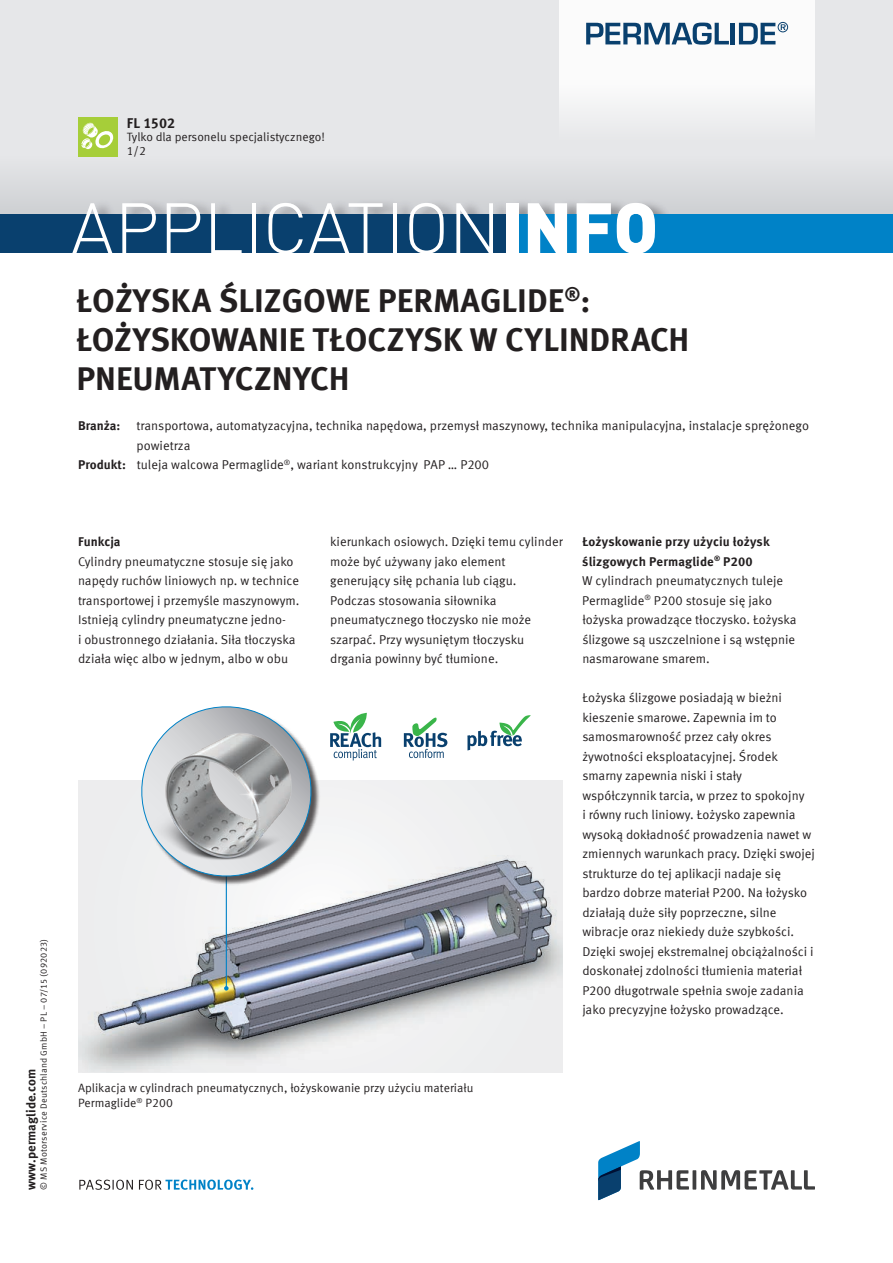
<style>
.page{position:relative;width:893px;height:1263px;background:#fff}
.page>*{position:absolute;margin:0;border:0;box-sizing:border-box;transform-origin:0 0}
.t1{font:300 70.5px "DIN Pro";color:#fff}
.t2{font:700 33px/39px "Meta Offc Pro";color:#231f20}
.t3{font:700 14.25px "Meta Offc Pro";letter-spacing:-.01em;color:#231f20}
.t4{font:12.75px/19.5px "Meta Offc Pro Norm";color:#231f20}
.t5{font:700 12.75px/19.5px "Meta Offc Pro";letter-spacing:.01em;color:#231f20}
.t6{font:12px/14.7px "Meta Offc Pro Norm";color:#231f20}
.t7{font:9px "Meta Offc Pro Norm";letter-spacing:.02em;color:#231f20}
.s1{font-weight:900}
.s2{font-family:"Meta Offc Pro";font-weight:700}
</style>
<div class="page">
<div style="left:0;top:0;width:893px;height:224px;background:#e6e7e9"></div>
<div style="left:0;top:156px;width:893px;height:58px;background:#dcdde0"></div>
<div style="left:74px;top:198px;width:600px;height:16px;background:#231f20;opacity:.4"></div>
<div style="left:0;top:214px;width:893px;height:39px;background:#09406e"></div>
<div style="left:507px;top:214px;width:386px;height:39px;background:#0082c7"></div>
<div style="left:78px;top:117px;width:39px;height:39px;background:#a6ce39"></div>
<svg style="left:81px;top:122px;width:33px;height:28px"></svg>
<svg style="left:79px;top:1179px;width:174px;height:11px"></svg>
<svg style="left:598px;top:1141px;width:217px;height:59px"></svg>
<div style="left:559px;top:0;width:256px;height:142px;background:linear-gradient(to bottom,#fff,#edeeef)"></div>
<svg style="left:586px;top:22px;width:143px;height:23px;background:#89a3b8"></svg>
<hr style="left:731px;top:23px;width:4px;height:21px;background:#09406e">
<svg style="left:739px;top:22px;width:49px;height:22px"></svg>
<div style="left:78px;top:780px;width:485px;height:292px;background:#eff0f0"></div>
<img style="left:78px;top:857px;width:485px;height:215px">
<hr style="left:226px;top:829px;width:1px;height:159px;background:#0082c7">
<svg style="left:224px;top:986px;width:5px;height:4px"></svg>
<svg style="left:134px;top:706px;width:186px;height:179px"></svg>
<svg style="left:404px;top:718px;width:43px;height:40px"></svg>
<svg style="left:467px;top:715px;width:64px;height:35px"></svg>
<svg style="left:330px;top:713px;width:51px;height:48px"></svg>
<p class="t3" style="left:127px;top:112px;width:50px">FL 1502</p>
<p class="t6" style="left:127px;top:143px;width:21px">1/2</p>
<p class="t6" style="left:127px;top:129px;width:200px">Tylko dla personelu specjalistycznego!</p>
<h1 class="t1" style="left:71px;top:175px;width:589px">APPLICATION<span class="s1">INFO</span></h1>
<h2 class="t2" style="left:76px;top:279px;width:614px">ŁOŻYSKA ŚLIZGOWE PERMAGLIDE<sup>®</sup>:<br>ŁOŻYSKOWANIE TŁOCZYSK W CYLINDRACH<br>PNEUMATYCZNYCH</h2>
<p class="t5" style="left:78px;top:415px;width:44px">Branża:</p>
<p class="t4" style="left:137px;top:415px;width:674px">transportowa, automatyzacyjna, technika napędowa, przemysł maszynowy, technika manipulacyjna, instalacje sprężonego</p>
<p class="t4" style="left:137px;top:435px;width:56px">powietrza</p>
<p class="t4" style="left:78px;top:454px;width:413px"><span class="s2">Produkt:</span> tuleja walcowa Permaglide<sup>®</sup>, wariant konstrukcyjny PAP … P200</p>
<p class="t7" style="left:37px;top:1189px;width:252px;rotate:-90deg">© MS Motorservice Deutschland GmbH – PL – 07/15 (092023)</p>
<p class="t5" style="left:21px;top:1189px;width:122px;rotate:-90deg">www.permaglide.com</p>
<p class="t5" style="left:78px;top:531px;width:44px">Funkcja</p>
<p class="t4" style="left:78px;top:551px;width:223px">Cylindry pneumatyczne stosuje się jako napędy ruchów liniowych np. w technice transportowej i przemyśle maszynowym.<br>Istnieją cylindry pneumatyczne jedno-<br>i obustronnego działania. Siła tłoczyska działa więc albo w jednym, albo w obu</p>
<p class="t4" style="left:330px;top:531px;width:234px">kierunkach osiowych. Dzięki temu cylinder może być używany jako element generujący siłę pchania lub ciągu.<br>Podczas stosowania siłownika pneumatycznego tłoczysko nie może szarpać. Przy wysuniętym tłoczysku drgania powinny być tłumione.</p>
<p class="t5" style="left:582px;top:531px;width:189px">Łożyskowanie przy użyciu łożysk ślizgowych Permaglide<sup>®</sup> P200</p>
<p class="t4" style="left:582px;top:570px;width:216px">W cylindrach pneumatycznych tuleje Permaglide<sup>®</sup> P200 stosuje się jako łożyska prowadzące tłoczysko. Łożyska ślizgowe są uszczelnione i są wstępnie nasmarowane smarem.</p>
<p class="t4" style="left:582px;top:687px;width:234px">Łożyska ślizgowe posiadają w bieżni kieszenie smarowe. Zapewnia im to samosmarowność przez cały okres żywotności eksploatacyjnej. Środek smarny zapewnia niski i stały współczynnik tarcia, w przez to spokojny<br>i równy ruch liniowy. Łożysko zapewnia wysoką dokładność prowadzenia nawet w zmiennych warunkach pracy. Dzięki swojej strukturze do tej aplikacji nadaje się bardzo dobrze materiał P200. Na łożysko działają duże siły poprzeczne, silne wibracje oraz niekiedy duże szybkości.<br>Dzięki swojej ekstremalnej obciążalności i doskonałej zdolności tłumienia materiał P200 długotrwale spełnia swoje zadania jako precyzyjne łożysko prowadzące.</p>
<p class="t6" style="left:78px;top:1079px;width:397px">Aplikacja w cylindrach pneumatycznych, łożyskowanie przy użyciu materiału<br>Permaglide<sup>®</sup> P200</p>
</div>
